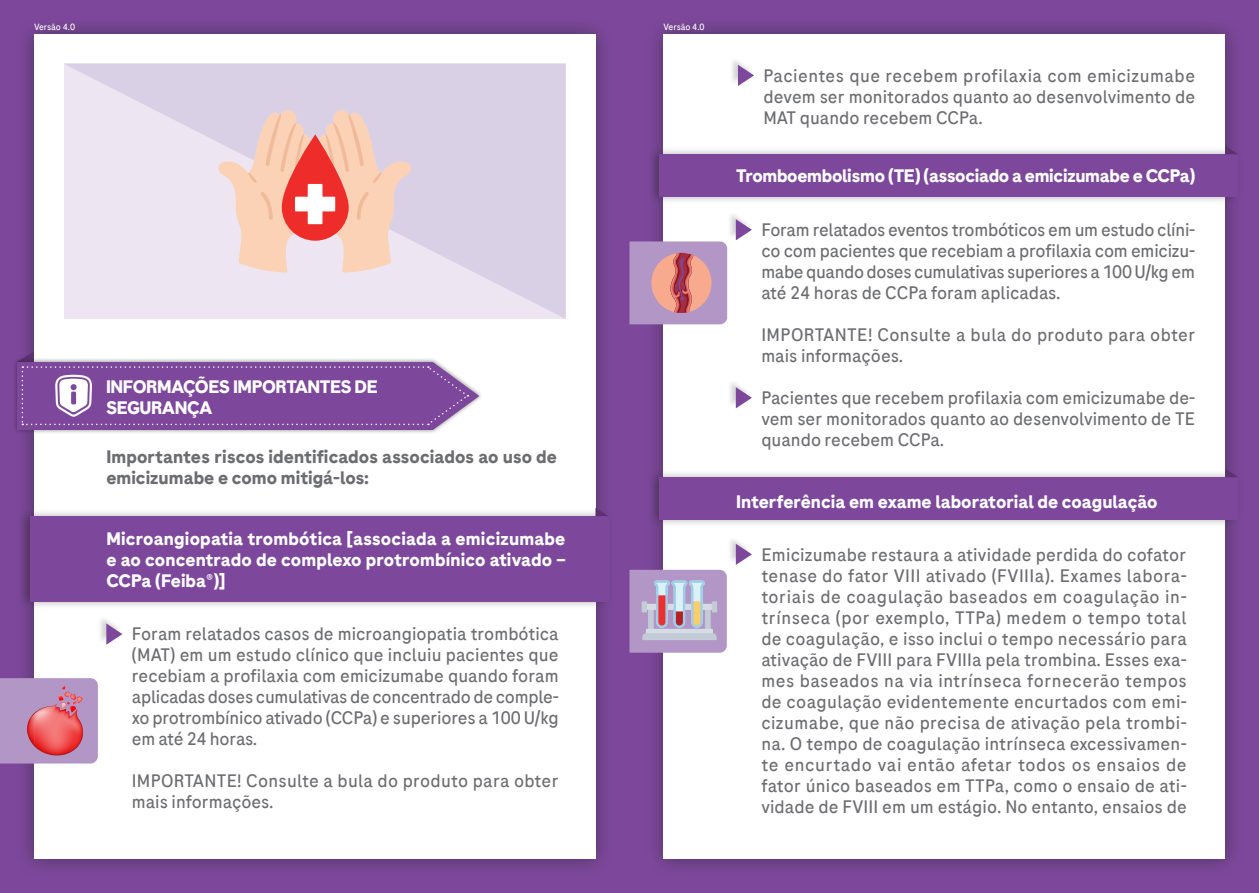
<style>
.page{position:relative;width:1259px;height:893px;background:#fff}
.page>*{position:absolute;margin:0;border:0;box-sizing:border-box;transform-origin:0 0}
.recuo{font:18px/21px "Roche Sans";color:#6c6d70;text-align:justify}
.subs_bco{font:700 18px/21px "Roche Sans";letter-spacing:-.015em;color:#fff}
.subs_cinza{font:700 18px/21px "Roche Sans";color:#6c6d70}
.recuo-2{font:18px/21px "Roche Sans";letter-spacing:.02em;color:#6c6d70}
.t1{font:9px "Roche Sans";letter-spacing:-.01em;color:#fff}
</style>
<div class="page">
<div style="left:629px;top:0;width:630px;height:893px;background:#7d489c"></div>
<div style="left:0;top:0;width:629px;height:893px;background:#7d489c"></div>
<div style="left:15px;top:15px;width:599px;height:863px;background:#231f20;opacity:.5"></div>
<div style="left:34px;top:34px;width:561px;height:825px;background:#fff"></div>
<div style="left:644px;top:15px;width:599px;height:863px;background:#231f20;opacity:.5"></div>
<div style="left:663px;top:34px;width:562px;height:825px;background:#fff"></div>
<div style="left:97px;top:615px;width:25px;height:30px;background:#231f20;opacity:.2"></div>
<svg style="left:106px;top:623px;width:16px;height:22px"></svg>
<svg style="left:64px;top:64px;width:502px;height:255px;background:#e3daeb"></svg>
<svg style="left:218px;top:110px;width:193px;height:163px;background:#f0c2bb"></svg>
<svg style="left:0;top:678px;width:98px;height:85px;background:#c185a7"></svg>
<div style="left:727px;top:211px;width:24px;height:29px;background:#231f20;opacity:.2"></div>
<svg style="left:736px;top:219px;width:16px;height:21px"></svg>
<div style="left:727px;top:379px;width:24px;height:29px;background:#231f20;opacity:.2"></div>
<svg style="left:736px;top:387px;width:16px;height:21px"></svg>
<div style="left:727px;top:535px;width:24px;height:30px;background:#231f20;opacity:.2"></div>
<svg style="left:736px;top:544px;width:16px;height:21px"></svg>
<div style="left:729px;top:56px;width:25px;height:30px;background:#231f20;opacity:.2"></div>
<svg style="left:738px;top:65px;width:16px;height:21px"></svg>
<svg style="left:629px;top:570px;width:98px;height:83px;background:#b8a6c7"></svg>
<svg style="left:629px;top:241px;width:98px;height:83px;background:#c08faa"></svg>
<div style="left:12px;top:357px;width:471px;height:78px;background:#231f20;opacity:.5"></div>
<svg style="left:17px;top:351px;width:462px;height:79px"></svg>
<div style="left:17px;top:508px;width:595px;height:101px;background:#231f20;opacity:.35"></div>
<div style="left:30px;top:516px;width:578px;height:85px;background:#7d489c"></div>
<svg style="left:595px;top:508px;width:13px;height:8px"></svg>
<div style="left:647px;top:146px;width:595px;height:59px;background:#231f20;opacity:.35"></div>
<div style="left:659px;top:154px;width:579px;height:43px;background:#7d489c"></div>
<svg style="left:1225px;top:146px;width:13px;height:8px"></svg>
<div style="left:647px;top:469px;width:595px;height:59px;background:#231f20;opacity:.35"></div>
<div style="left:659px;top:477px;width:579px;height:43px;background:#7d489c"></div>
<svg style="left:1225px;top:469px;width:13px;height:8px"></svg>
<p class="t1" style="left:34px;top:22px;width:43px">Versão 4.0</p>
<p class="t1" style="left:663px;top:22px;width:43px">Versão 4.0</p>
<p class="subs_bco" style="left:106px;top:376px;width:273px">INFORMAÇÕES IMPORTANTES DE<br>SEGURANÇA</p>
<p class="subs_cinza" style="left:106px;top:446px;width:452px">Importantes riscos identificados associados ao uso de emicizumabe e como mitigá-los:</p>
<p class="subs_bco" style="left:106px;top:528px;width:461px;text-align:justify">Microangiopatia trombótica [associada a emicizumabe e ao concentrado de complexo protrombínico ativado – CCPa (Feiba®)]</p>
<p class="recuo" style="left:132px;top:623px;width:428px">Foram relatados casos de microangiopatia trombótica (MAT) em um estudo clínico que incluiu pacientes que recebiam a profilaxia com emicizumabe quando foram aplicadas doses cumulativas de concentrado de comple&shy;xo protrombínico ativado (CCPa) e superiores a 100 U/kg em até 24 horas.</p>
<p class="recuo" style="left:132px;top:770px;width:428px">IMPORTANTE! Consulte a bula do produto para obter mais informações.</p>
<p class="recuo" style="left:763px;top:65px;width:433px">Pacientes que recebem profilaxia com emicizumabe devem ser monitorados quanto ao desenvolvimento de MAT quando recebem CCPa.</p>
<p class="subs_bco" style="left:736px;top:166px;width:461px">Tromboembolismo (TE) (associado a emicizumabe e CCPa)</p>
<p class="recuo" style="left:761px;top:219px;width:435px">Foram relatados eventos trombóticos em um estudo clíni&shy;co com pacientes que recebiam a profilaxia com emicizu&shy;mabe quando doses cumulativas superiores a 100 U/kg em até 24 horas de CCPa foram aplicadas.</p>
<p class="recuo-2" style="left:761px;top:324px;width:435px">IMPORTANTE! Consulte a bula do produto para obter mais informações.</p>
<p class="recuo" style="left:761px;top:387px;width:435px">Pacientes que recebem profilaxia com emicizumabe de&shy;vem ser monitorados quanto ao desenvolvimento de TE quando recebem CCPa.</p>
<p class="subs_bco" style="left:736px;top:491px;width:423px">Interferência em exame laboratorial de coagulação</p>
<p class="recuo" style="left:761px;top:544px;width:427px">Emicizumabe restaura a atividade perdida do cofator tenase do fator VIII ativado (FVIIIa). Exames labora&shy;toriais de coagulação baseados em coagulação in&shy;trínseca (por exemplo, TTPa) medem o tempo total de coagulação, e isso inclui o tempo necessário para ativação de FVIII para FVIIIa pela trombina. Esses exa&shy;mes baseados na via intrínseca fornecerão tempos de coagulação evidentemente encurtados com emi&shy;cizumabe, que não precisa de ativação pela trombi&shy;na. O tempo de coagulação intrínseca excessivamen&shy;te encurtado vai então afetar todos os ensaios de fator único baseados em TTPa, como o ensaio de ati&shy;vidade de FVIII em um estágio. No entanto, ensaios de</p>
</div>
